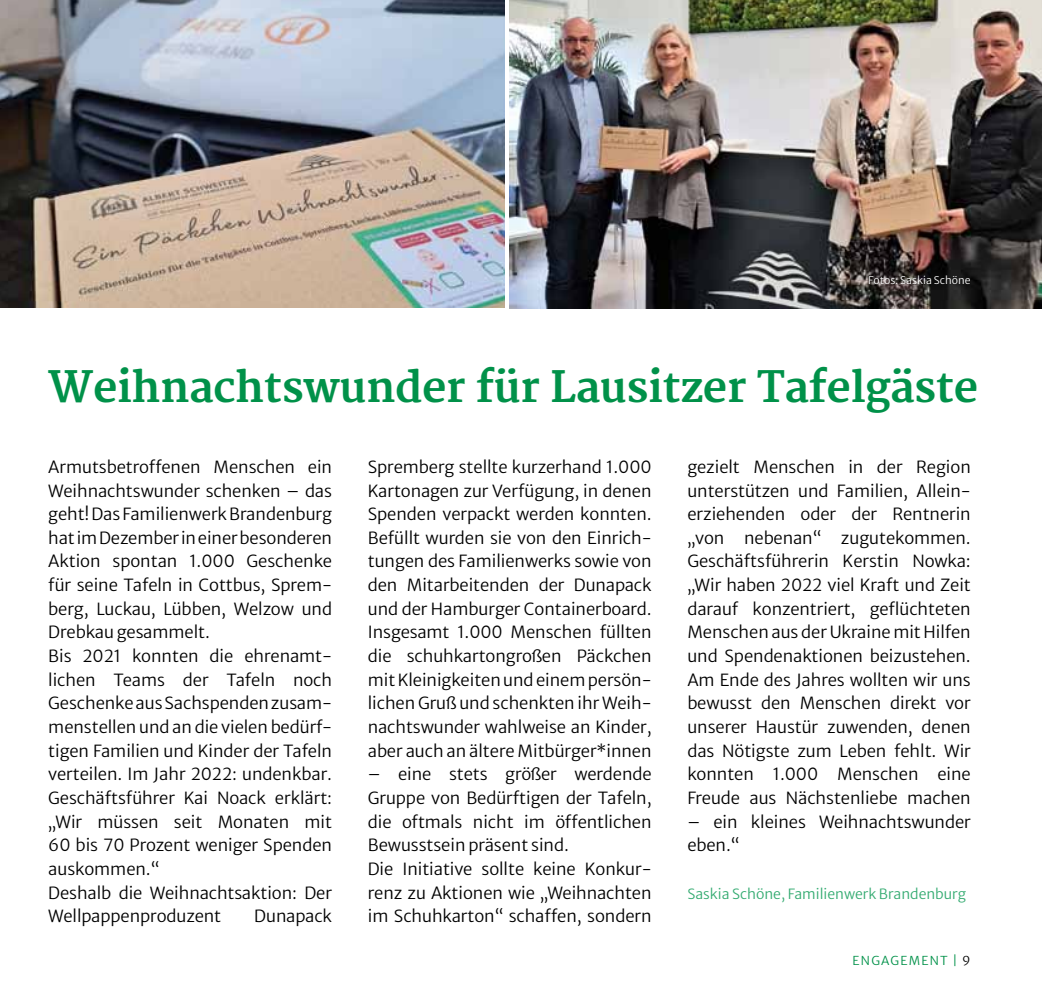
<style>
.page{position:relative;width:1042px;height:993px;background:#fff}
.page>*{position:absolute;margin:0;border:0;box-sizing:border-box;transform-origin:0 0}
.t1{font:700 42px "Merriweather";letter-spacing:-.01em;color:#009149}
.t2{font:300 16.62px/23.6px "Merriweather Sans";letter-spacing:-.005em;color:#000}
.t3{font:300 14px "Merriweather Sans";color:#34ab71}
.t4{font:300 12.25px "Merriweather Sans";letter-spacing:.1em;color:#009149}
.t5{font:300 10.5px "Merriweather Sans";color:#fff}
.s1{color:#000}
</style>
<div class="page">
<img style="left:0;top:0;width:504px;height:307px">
<img style="left:509px;top:0;width:533px;height:308px">
<p class="t5" style="left:868px;top:271px;width:104px">Fotos: Saskia Schöne</p>
<h1 class="t1" style="left:48px;top:362px;width:931px">Weihnachtswunder für Lausitzer Tafelgäste</h1>
<p class="t2" style="left:48px;top:453px;width:285px">Armutsbetroffenen Menschen ein<br>Weihnachtswunder schenken – das geht! Das Familienwerk Brandenburg hat im Dezember in einer besonderen<br>Aktion spontan 1.000 Geschenke für seine Tafeln in Cottbus, Sprem&shy;berg, Luckau, Lübben, Welzow und<br>Drebkau gesammelt.<br>Bis 2021 konnten die ehrenamt&shy;lichen Teams der Tafeln noch<br>Geschenke aus Sachspenden zusam&shy;menstellen und an die vielen bedürf&shy;tigen Familien und Kinder der Tafeln verteilen. Im Jahr 2022: undenkbar.<br>Geschäftsführer Kai Noack erklärt: „Wir müssen seit Monaten mit<br>60 bis 70 Prozent weniger Spenden auskommen.“<br>Deshalb die Weihnachtsaktion: Der<br>Wellpappenproduzent</p>
<p class="t2" style="left:254px;top:902px;width:79px">Dunapack</p>
<p class="t2" style="left:368px;top:453px;width:285px;text-align:justify">Spremberg stellte kurzerhand 1.000<br>Kartonagen zur Verfügung, in denen Spenden verpackt werden konnten.<br>Befüllt wurden sie von den Einrich&shy;tungen des Familienwerks sowie von den Mitarbeitenden der Dunapack und der Hamburger Containerboard.<br>Insgesamt 1.000 Menschen füllten die schuhkartongroßen Päckchen mit Kleinigkeiten und einem persön&shy;lichen Gruß und schenkten ihr Weih&shy;nachtswunder wahlweise an Kinder, aber auch an ältere Mitbürger*innen</p>
<p class="t2" style="left:368px;top:760px;width:285px">– eine stets größer werdende Gruppe von Bedürftigen der Tafeln, die oftmals nicht im öffentlichen Bewusstsein präsent sind.<br>Die Initiative sollte keine Konkur&shy;renz zu Aktionen wie „Weihnachten im Schuhkarton“ schaffen, sondern</p>
<p class="t2" style="left:687px;top:453px;width:285px;text-align:justify">gezielt Menschen in der Region unterstützen und Familien, Allein&shy;erziehenden oder der Rentnerin „von nebenan“ zugutekommen.<br>Geschäftsführerin Kerstin Nowka: „Wir haben 2022 viel Kraft und Zeit darauf konzentriert, geflüchteten Menschen aus der Ukraine mit Hilfen und Spendenaktionen beizustehen.<br>Am Ende des Jahres wollten wir uns bewusst den Menschen direkt vor unserer Haustür zuwenden, denen das Nötigste zum Leben fehlt. Wir konnten 1.000 Menschen eine Freude aus Nächstenliebe machen</p>
<p class="t2" style="left:687px;top:807px;width:285px">– ein kleines Weihnachtswunder eben.“</p>
<p class="t3" style="left:687px;top:880px;width:280px">Saskia Schöne, Familienwerk Brandenburg</p>
<p class="t4" style="left:852px;top:949px;width:119px">ENGAGEMENT | <span class="s1">9</span></p>
</div>
